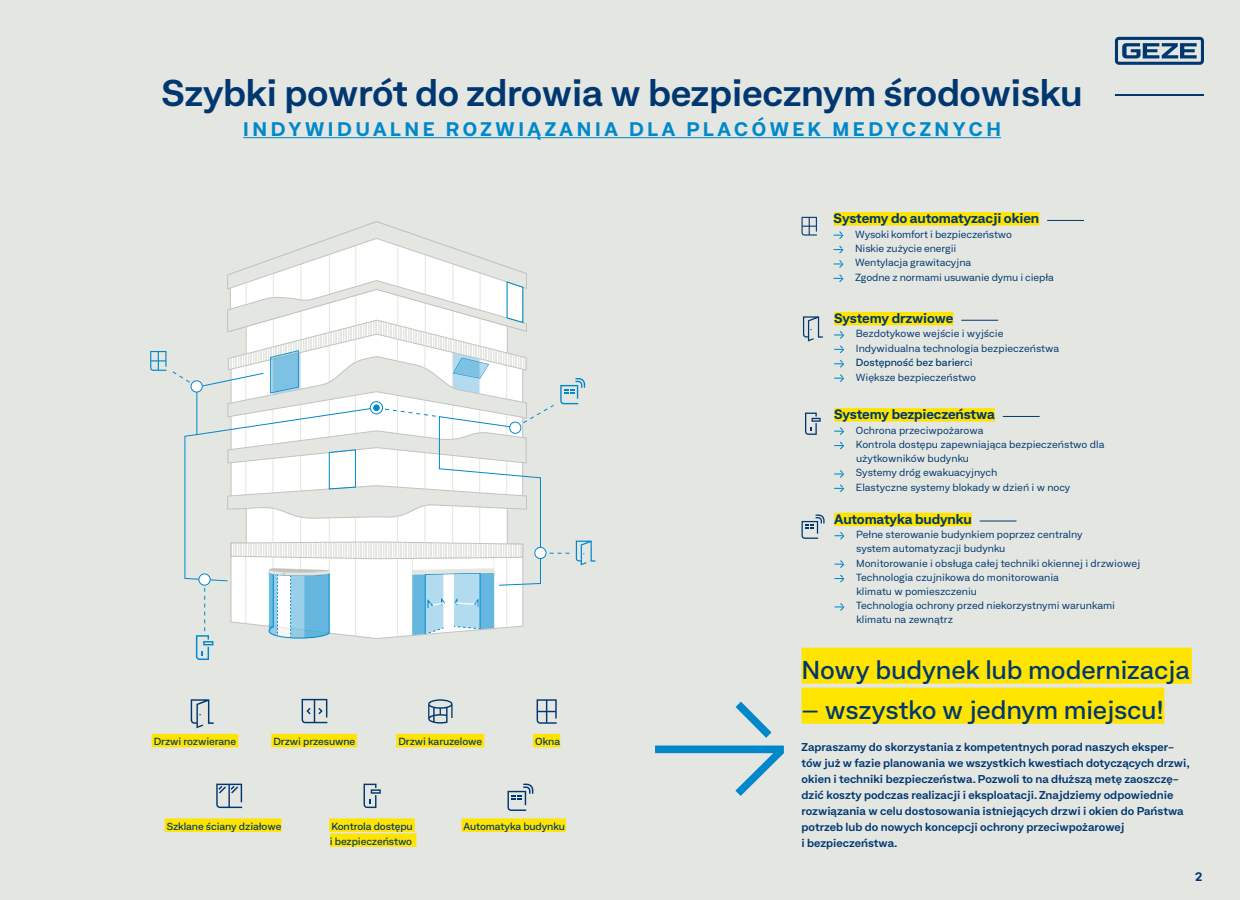
<style>
.page{position:relative;width:1240px;height:900px;background:#e4e6e1}
.page>*{position:absolute;margin:0;border:0;box-sizing:border-box;transform-origin:0 0}
.t1{font:600 expanded 36px "Neufile Grotesk";letter-spacing:-.01em;color:#003770}
.t2{font:500 expanded 25px "Neufile Grotesk";letter-spacing:-.01em;color:#003770}
.t3{font:700 expanded 19px "Neufile Grotesk";letter-spacing:.19em;color:#0088cb}
.t4{font:700 expanded 13.2px "Neufile Grotesk";letter-spacing:-.01em;color:#003770}
.t5{font:700 expanded 12px "Neufile Grotesk";color:#003770}
.t6{font:600 expanded 11px/16px "Neufile Grotesk";color:#003770}
.t7{font:expanded 10px/14.4px "Neufile Grotesk";color:#003770}
.t8{font:500 expanded 10px/15px "Neufile Grotesk";letter-spacing:-.01em;color:#003770}
.s1{font-weight:500}
</style>
<div class="page">
<svg style="left:655px;top:746px;width:129px;height:50px"></svg>
<svg style="left:736px;top:702px;width:35px;height:36px"></svg>
<svg style="left:150px;top:221px;width:445px;height:439px"></svg>
<hr style="left:243px;top:137px;width:758px;height:1px;background:#0088cb">
<svg style="left:803px;top:316px;width:20px;height:26px"></svg>
<div style="left:834px;top:312px;width:119px;height:13px;background:#ffe400"></div>
<svg style="left:834px;top:331px;width:10px;height:8px"></svg>
<svg style="left:834px;top:345px;width:10px;height:8px"></svg>
<svg style="left:834px;top:360px;width:10px;height:8px"></svg>
<svg style="left:834px;top:374px;width:10px;height:8px"></svg>
<hr style="left:961px;top:320px;width:37px;height:1px;background:#003770">
<div style="left:834px;top:408px;width:161px;height:14px;background:#ffe400"></div>
<svg style="left:834px;top:427px;width:10px;height:8px"></svg>
<svg style="left:834px;top:442px;width:10px;height:8px"></svg>
<svg style="left:834px;top:470px;width:10px;height:8px"></svg>
<svg style="left:834px;top:484px;width:10px;height:8px"></svg>
<hr style="left:1003px;top:416px;width:37px;height:1px;background:#003770">
<svg style="left:805px;top:413px;width:16px;height:22px"></svg>
<div style="left:834px;top:513px;width:138px;height:13px;background:#ffe400"></div>
<svg style="left:834px;top:532px;width:10px;height:8px"></svg>
<svg style="left:834px;top:560px;width:10px;height:8px"></svg>
<svg style="left:834px;top:575px;width:10px;height:7px"></svg>
<svg style="left:834px;top:603px;width:10px;height:8px"></svg>
<hr style="left:980px;top:521px;width:37px;height:1px;background:#003770">
<svg style="left:802px;top:515px;width:23px;height:24px"></svg>
<div style="left:834px;top:212px;width:205px;height:14px;background:#ffe400"></div>
<svg style="left:834px;top:231px;width:9px;height:8px"></svg>
<svg style="left:834px;top:246px;width:9px;height:8px"></svg>
<svg style="left:834px;top:260px;width:9px;height:8px"></svg>
<svg style="left:834px;top:274px;width:9px;height:8px"></svg>
<hr style="left:1047px;top:220px;width:37px;height:1px;background:#003770">
<svg style="left:802px;top:217px;width:15px;height:19px"></svg>
<svg style="left:1115px;top:37px;width:89px;height:28px"></svg>
<hr style="left:1115px;top:94px;width:89px;height:2px;background:#003770">
<div style="left:802px;top:648px;width:390px;height:36px;background:#ffe400"></div>
<div style="left:802px;top:688px;width:362px;height:36px;background:#ffe400"></div>
<svg style="left:191px;top:699px;width:23px;height:29px"></svg>
<div style="left:152px;top:734px;width:86px;height:13px;background:#ffe400"></div>
<svg style="left:508px;top:784px;width:25px;height:27px"></svg>
<div style="left:461px;top:818px;width:105px;height:14px;background:#ffe400"></div>
<svg style="left:428px;top:699px;width:25px;height:25px"></svg>
<div style="left:396px;top:734px;width:88px;height:13px;background:#ffe400"></div>
<svg style="left:537px;top:699px;width:20px;height:25px"></svg>
<div style="left:533px;top:734px;width:27px;height:13px;background:#ffe400"></div>
<svg style="left:216px;top:784px;width:26px;height:24px"></svg>
<div style="left:165px;top:818px;width:117px;height:14px;background:#ffe400"></div>
<svg style="left:364px;top:784px;width:17px;height:24px"></svg>
<div style="left:329px;top:818px;width:86px;height:14px;background:#ffe400"></div>
<div style="left:330px;top:833px;width:86px;height:14px;background:#ffe400"></div>
<div style="left:271px;top:734px;width:86px;height:13px;background:#ffe400"></div>
<svg style="left:302px;top:699px;width:25px;height:24px"></svg>
<h1 class="t1" style="left:162px;top:69px;width:923px">Szybki powrót do zdrowia w bezpiecznym środowisku</h1>
<h3 class="t3" style="left:243px;top:116px;width:759px">INDYWIDUALNE ROZWIĄZANIA DLA PLACÓWEK MEDYCZNYCH</h3>
<h3 class="t4" style="left:834px;top:210px;width:207px">Systemy do automatyzacji okien</h3>
<p class="t7" style="left:855px;top:227px;width:200px">Wysoki komfort i bezpieczeństwo<br>Niskie zużycie energii<br>Wentylacja grawitacyjna<br>Zgodne z normami usuwanie dymu i ciepła</p>
<p class="t8" style="left:154px;top:734px;width:84px">Drzwi rozwierane</p>
<p class="t8" style="left:273px;top:734px;width:83px">Drzwi przesuwne</p>
<p class="t8" style="left:398px;top:734px;width:85px">Drzwi karuzelowe</p>
<p class="t8" style="left:535px;top:734px;width:26px">Okna</p>
<p class="t8" style="left:167px;top:818px;width:116px">Szklane ściany działowe</p>
<p class="t8" style="left:330px;top:818px;width:84px">Kontrola dostępu i bezpieczeństwo</p>
<p class="t8" style="left:464px;top:818px;width:103px">Automatyka budynku</p>
<h3 class="t4" style="left:834px;top:309px;width:121px">Systemy drzwiowe</h3>
<p class="t7" style="left:856px;top:326px;width:205px">Bezdotykowe wejście i wyjście<br>Indywidualna technologia bezpieczeństwa<br><span class="s1">Dostępność bez barier</span>ci<br>Większe bezpieczeństwo</p>
<h3 class="t4" style="left:834px;top:406px;width:162px">Systemy bezpieczeństwa</h3>
<p class="t7" style="left:856px;top:423px;width:250px">Ochrona przeciwpożarowa<br>Kontrola dostępu zapewniająca bezpieczeństwo dla użytkowników budynku<br>Systemy dróg ewakuacyjnych<br>Elastyczne systemy blokady w dzień i w nocy</p>
<h3 class="t4" style="left:834px;top:510px;width:139px">Automatyka budynku</h3>
<p class="t7" style="left:856px;top:527px;width:286px">Pełne sterowanie budynkiem poprzez centralny<br>system automatyzacji budynku<br>Monitorowanie i obsługa całej techniki okiennej i drzwiowej Technologia czujnikowa do monitorowania<br>klimatu w pomieszczeniu<br>Technologia ochrony przed niekorzystnymi warunkami klimatu na zewnątrz</p>
<h2 class="t2" style="left:802px;top:654px;width:390px">Nowy budynek lub modernizacja</h2>
<h2 class="t2" style="left:802px;top:694px;width:364px">– wszystko w jednym miejscu!</h2>
<p class="t6" style="left:802px;top:739px;width:390px">Zapraszamy do skorzystania z kompetentnych porad naszych eksper&shy;tów już w fazie planowania we wszystkich kwestiach dotyczących drzwi, okien i techniki bezpieczeństwa. Pozwoli to na dłuższą metę zaoszczę&shy;dzić koszty podczas realizacji i eksploatacji. Znajdziemy odpowiednie rozwiązania w celu dostosowania istniejących drzwi i okien do Państwa potrzeb lub do nowych koncepcji ochrony przeciwpożarowej<br>i bezpieczeństwa.</p>
<p class="t5" style="left:1195px;top:868px;width:9px">2</p>
</div>
